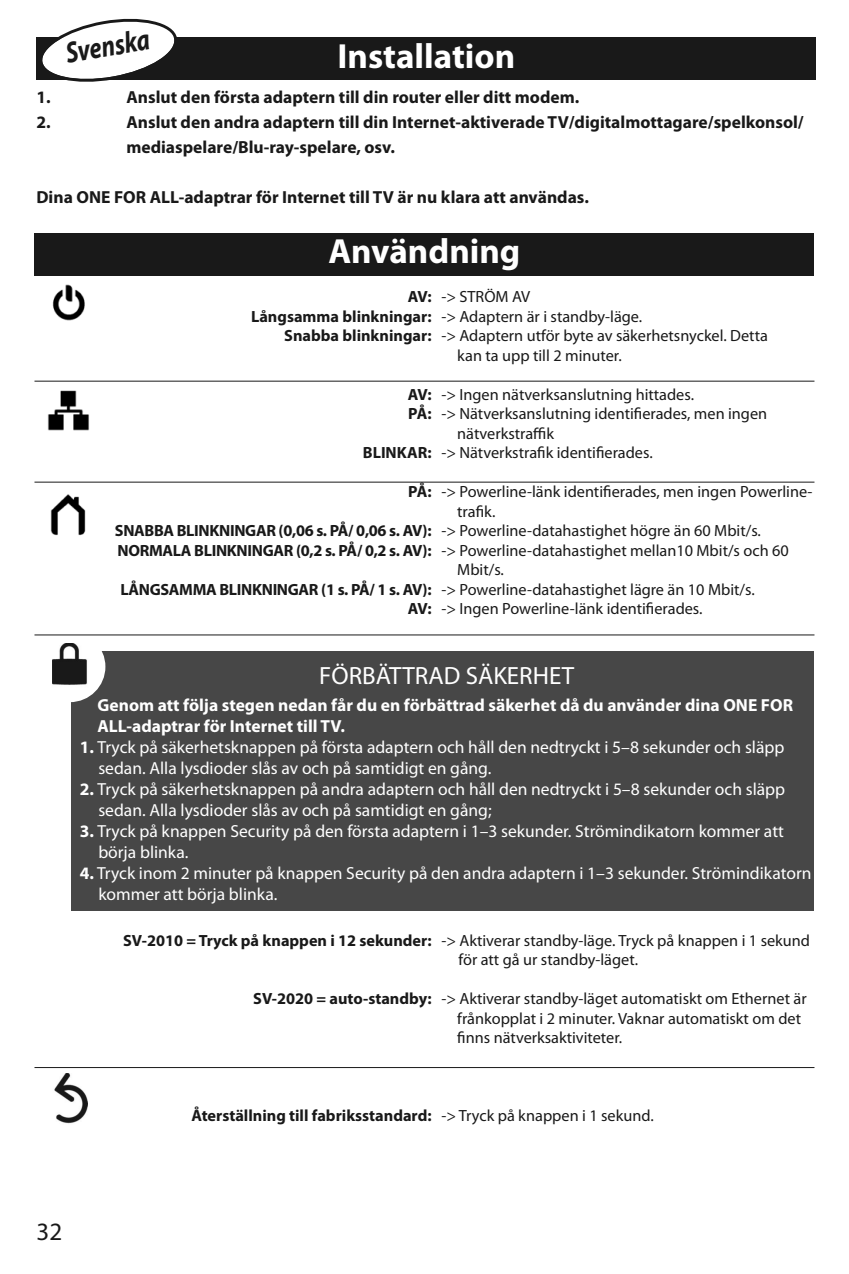
<style>
.page{position:relative;width:849px;height:1274px;background:#fff}
.page>*{position:absolute;margin:0;border:0;box-sizing:border-box;transform-origin:0 0}
.t1{font:700 35px "Myriad Pro";color:#fff}
.t2{font:italic 700 30px "Myriad Pro";color:#191919;scale:.8 1}
.t3{font:25px "Myriad Pro";color:#fff}
.t4{font:25px "Myriad Pro";color:#191919}
.t5{font:17.5px/21px "Myriad Pro";color:#fff}
.t6{font:700 17.5px/25px "Myriad Pro";color:#191919}
.t7{font:700 17.5px/21px "Myriad Pro";color:#fff}
.t8{font:16.25px/19.5px "Myriad Pro";color:#191919}
.t9{font:700 16.25px/19.5px "Myriad Pro";color:#191919;text-align:right}
.t10{font:700 16.25px/19.5px "Myriad Pro";letter-spacing:-.02em;color:#191919}
.s1{font-weight:700}
</style>
<div class="page">
<img style="left:54px;top:1073px;width:34px;height:51px">
<div style="left:36px;top:38px;width:780px;height:42px;background:#191919"></div>
<svg style="left:37px;top:18px;width:143px;height:64px"></svg>
<img style="left:52px;top:284px;width:33px;height:37px">
<img style="left:48px;top:390px;width:41px;height:41px">
<img style="left:50px;top:494px;width:36px;height:42px">
<hr style="left:34px;top:381px;width:780px;height:1px;background:#191919">
<hr style="left:34px;top:482px;width:780px;height:1px;background:#191919">
<hr style="left:34px;top:1067px;width:780px;height:1px;background:#191919">
<div style="left:34px;top:233px;width:780px;height:42px;background:#191919"></div>
<div style="left:71px;top:651px;width:742px;height:259px;background:#474747"></div>
<div style="left:34px;top:631px;width:71px;height:71px;background:#fff;border-radius:50%"></div>
<img style="left:52px;top:643px;width:35px;height:42px">
<hr style="left:34px;top:634px;width:780px;height:1px;background:#191919">
<h2 class="t2" style="left:64px;top:42px;width:107px;rotate:-10deg">Svenska</h2>
<h1 class="t1" style="left:337px;top:43px;width:179px">Installation</h1>
<p class="t6" style="left:36px;top:86px;width:16px">1.</p>
<p class="t6" style="left:126px;top:86px;width:454px">Anslut den första adaptern till din router eller ditt modem.</p>
<p class="t6" style="left:36px;top:111px;width:16px">2.</p>
<p class="t6" style="left:126px;top:111px;width:678px">Anslut den andra adaptern till din Internet-aktiverade TV/digitalmottagare/spelkonsol/ mediaspelare/Blu-ray-spelare, osv.</p>
<p class="t6" style="left:36px;top:186px;width:554px">Dina ONE FOR ALL-adaptrar för Internet till TV är nu klara att användas.</p>
<h1 class="t1" style="left:328px;top:238px;width:193px">Användning</h1>
<p class="t9" style="left:251px;top:288px;width:182px">AV:<br>Långsamma blinkningar:<br>Snabba blinkningar:</p>
<p class="t9" style="left:407px;top:386px;width:25px;text-align:left">AV:<br>PÅ:</p>
<p class="t9" style="left:363px;top:444px;width:70px">BLINKAR:</p>
<p class="t9" style="left:408px;top:483px;width:25px">PÅ:</p>
<p class="t10" style="left:115px;top:522px;width:318px">SNABBA BLINKNINGAR (0,06 s. PÅ/ 0,06 s. AV):<br>NORMALA BLINKNINGAR (0,2 s. PÅ/ 0,2 s. AV):</p>
<p class="t10" style="left:120px;top:581px;width:313px;text-align:right">LÅNGSAMMA BLINKNINGAR (1 s. PÅ/ 1 s. AV):<br>AV:</p>
<p class="t8" style="left:441px;top:288px;width:90px">-&gt; STRÖM AV</p>
<p class="t8" style="left:441px;top:308px;width:202px">-&gt; Adaptern är i standby-läge.</p>
<p class="t8" style="left:441px;top:327px;width:328px">-&gt; Adaptern utför byte av säkerhetsnyckel. Detta</p>
<p class="t8" style="left:457px;top:347px;width:166px">kan ta upp till 2 minuter.</p>
<p class="t8" style="left:441px;top:386px;width:254px">-&gt; Ingen nätverksanslutning hittades.</p>
<p class="t8" style="left:441px;top:405px;width:327px">-&gt; Nätverksanslutning identifierades, men ingen</p>
<p class="t8" style="left:457px;top:425px;width:98px">nätverkstraffik</p>
<p class="t8" style="left:441px;top:444px;width:213px">-&gt; Nätverkstrafik identifierades.</p>
<p class="t8" style="left:441px;top:483px;width:373px">-&gt; Powerline-länk identifierades, men ingen Powerline-</p>
<p class="t8" style="left:457px;top:503px;width:40px">trafik.</p>
<p class="t8" style="left:441px;top:522px;width:321px">-&gt; Powerline-datahastighet högre än 60 Mbit/s.</p>
<p class="t8" style="left:441px;top:542px;width:349px">-&gt; Powerline-datahastighet mellan10 Mbit/s och 60</p>
<p class="t8" style="left:457px;top:561px;width:48px">Mbit/s.</p>
<p class="t8" style="left:441px;top:581px;width:315px">-&gt; Powerline-datahastighet lägre än 10 Mbit/s.</p>
<p class="t8" style="left:441px;top:600px;width:263px">-&gt; Ingen Powerline-länk identifierades.</p>
<h3 class="t3" style="left:319px;top:666px;width:256px">FÖRBÄTTRAD SÄKERHET</h3>
<p class="t7" style="left:97px;top:695px;width:697px">Genom att följa stegen nedan får du en förbättrad säkerhet då du använder dina ONE FOR<br>ALL-adaptrar för Internet till TV.</p>
<p class="t5" style="left:98px;top:737px;width:687px;text-indent:-19px"><span class="s1">1.</span> Tryck på säkerhetsknappen på första adaptern och håll den nedtryckt i 5–8 sekunder och släpp sedan. Alla lysdioder slås av och på samtidigt en gång.</p>
<p class="t5" style="left:98px;top:779px;width:688px;text-indent:-19px"><span class="s1">2.</span> Tryck på säkerhetsknappen på andra adaptern och håll den nedtryckt i 5–8 sekunder och släpp sedan. Alla lysdioder slås av och på samtidigt en gång;</p>
<p class="t5" style="left:98px;top:821px;width:687px;text-indent:-19px"><span class="s1">3.</span> Tryck på knappen Security på den första adaptern i 1–3 sekunder. Strömindikatorn kommer att börja blinka.</p>
<p class="t5" style="left:98px;top:863px;width:714px;text-indent:-19px"><span class="s1">4.</span> Tryck inom 2 minuter på knappen Security på den andra adaptern i 1–3 sekunder. Strömindikatorn kommer att börja blinka.</p>
<h3 class="t4" style="left:36px;top:1222px;width:27px">32</h3>
<p class="t9" style="left:123px;top:932px;width:310px">SV-2010 = Tryck på knappen i 12 sekunder:</p>
<p class="t9" style="left:253px;top:990px;width:180px">SV-2020 = auto-standby:</p>
<p class="t8" style="left:458px;top:932px;width:353px;text-indent:-17px">-&gt; Aktiverar standby-läge. Tryck på knappen i 1 sekund för att gå ur standby-läget.</p>
<p class="t8" style="left:457px;top:990px;width:351px;text-indent:-16px">-&gt; Aktiverar standby-läget automatiskt om Ethernet är frånkopplat i 2 minuter. Vaknar automatiskt om det finns nätverksaktiviteter.</p>
<p class="t9" style="left:191px;top:1107px;width:242px">Återställning till fabriksstandard:</p>
<p class="t8" style="left:441px;top:1107px;width:214px">-&gt; Tryck på knappen i 1 sekund.</p>
</div>
